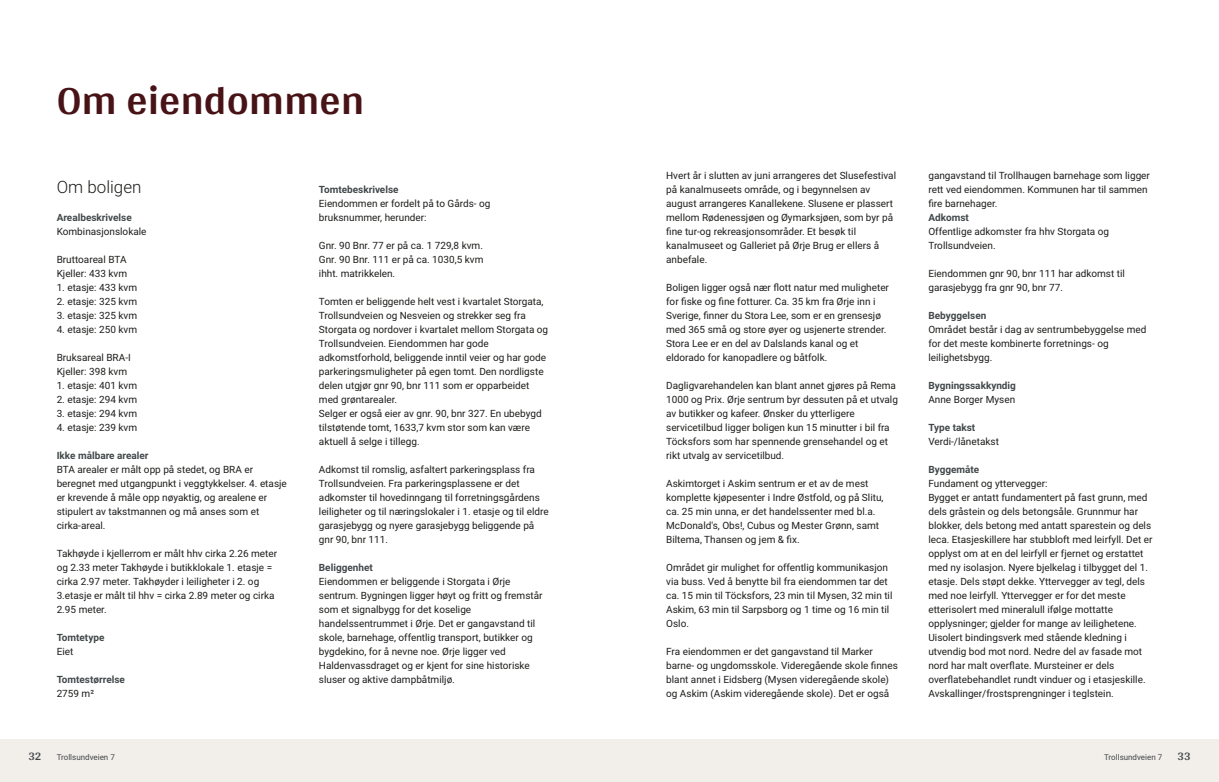
<style>
.page{position:relative;width:1219px;height:782px;background:#fff}
.page>*{position:absolute;margin:0;border:0;box-sizing:border-box;transform-origin:0 0}
.t1{font:700 42px "Arya";color:#481317}
.t2{font:300 17px "Roboto";color:#1d1d1b}
.t3{font:700 12px "Arya";color:#414749}
.t4{font:10px/14px "Roboto";color:#1d1d1b}
.t5{font:700 10px "Roboto";color:#414749}
.t6{font:8px "Roboto";color:#414749}
</style>
<div class="page">
<div style="left:0;top:739px;width:612px;height:42px;background:#f2eeea"></div>
<div style="left:607px;top:739px;width:612px;height:42px;background:#f2eeea"></div>
<h1 class="t1" style="left:57px;top:75px;width:309px">Om eiendommen</h1>
<h2 class="t2" style="left:57px;top:174px;width:86px">Om boligen</h2>
<p class="t5" style="left:57px;top:210px;width:77px">Arealbeskrivelse</p>
<p class="t4" style="left:57px;top:223px;width:91px">Kombinasjonslokale</p>
<p class="t4" style="left:57px;top:251px;width:72px">Bruttoareal BTA<br>Kjeller: 433 kvm</p>
<p class="t4" style="left:57px;top:279px;width:82px">1. etasje: 433 kvm</p>
<p class="t4" style="left:57px;top:293px;width:82px">2. etasje: 325 kvm</p>
<p class="t4" style="left:57px;top:307px;width:82px">3. etasje: 325 kvm</p>
<p class="t4" style="left:57px;top:321px;width:82px">4. etasje: 250 kvm</p>
<p class="t4" style="left:57px;top:349px;width:76px">Bruksareal BRA‑I<br>Kjeller: 398 kvm</p>
<p class="t4" style="left:57px;top:377px;width:82px">1. etasje: 401 kvm</p>
<p class="t4" style="left:57px;top:391px;width:82px">2. etasje: 294 kvm</p>
<p class="t4" style="left:57px;top:405px;width:82px">3. etasje: 294 kvm</p>
<p class="t4" style="left:57px;top:419px;width:82px">4. etasje: 239 kvm</p>
<p class="t5" style="left:57px;top:448px;width:93px">Ikke målbare arealer</p>
<p class="t4" style="left:57px;top:461px;width:232px">BTA arealer er målt opp på stedet, og BRA er beregnet med utgangpunkt i veggtykkelser. 4. etasje er krevende å måle opp nøyaktig, og arealene er stipulert av takstmannen og må anses som et cirka‑areal.</p>
<p class="t4" style="left:57px;top:545px;width:222px">Takhøyde i kjellerrom er målt hhv cirka 2.26 meter og 2.33 meter Takhøyde i butikklokale 1. etasje = cirka 2.97 meter. Takhøyder i leiligheter i 2. og 3.etasje er målt til hhv = cirka 2.89 meter og cirka 2.95 meter.</p>
<p class="t5" style="left:57px;top:630px;width:49px">Tomtetype</p>
<p class="t4" style="left:57px;top:643px;width:18px">Eiet</p>
<p class="t5" style="left:57px;top:672px;width:70px">Tomtestørrelse</p>
<p class="t4" style="left:57px;top:685px;width:39px">2759 m²</p>
<p class="t3" style="left:28px;top:749px;width:15px">32</p>
<p class="t6" style="left:57px;top:751px;width:60px">Trollsundveien 7</p>
<p class="t5" style="left:319px;top:182px;width:81px">Tomtebeskrivelse</p>
<p class="t4" style="left:319px;top:195px;width:173px">Eiendommen er fordelt på to Gårds‑ og bruksnummer, herunder:</p>
<p class="t4" style="left:319px;top:237px;width:166px;text-align:justify">Gnr. 90 Bnr. 77 er på ca. 1 729,8 kvm.<br>Gnr. 90 Bnr. 111 er på ca. 1030,5 kvm ihht. matrikkelen.</p>
<p class="t4" style="left:319px;top:293px;width:231px">Tomten er beliggende helt vest i kvartalet Storgata, Trollsundveien og Nesveien og strekker seg fra Storgata og nordover i kvartalet mellom Storgata og Trollsundveien. Eiendommen har gode adkomstforhold, beliggende inntil veier og har gode parkeringsmuligheter på egen tomt. Den nordligste delen utgjør gnr 90, bnr 111 som er opparbeidet med grøntarealer.<br>Selger er også eier av gnr. 90, bnr 327. En ubebygd tilstøtende tomt, 1633,7 kvm stor som kan være aktuell å selge i tillegg.</p>
<p class="t4" style="left:319px;top:461px;width:231px">Adkomst til romslig, asfaltert parkeringsplass fra Trollsundveien. Fra parkeringsplassene er det adkomster til hovedinngang til forretningsgårdens leiligheter og til næringslokaler i 1. etasje og til eldre garasjebygg og nyere garasjebygg beliggende på gnr 90, bnr 111.</p>
<p class="t5" style="left:319px;top:560px;width:55px">Beliggenhet</p>
<p class="t4" style="left:319px;top:573px;width:225px">Eiendommen er beliggende i Storgata i Ørje sentrum. Bygningen ligger høyt og fritt og fremstår som et signalbygg for det koselige handelssentrummet i Ørje. Det er gangavstand til skole, barnehage, offentlig transport, butikker og bygdekino, for å nevne noe. Ørje ligger ved Haldenvassdraget og er kjent for sine historiske sluser og aktive dampbåtmiljø.</p>
<p class="t4" style="left:666px;top:167px;width:231px">Hvert år i slutten av juni arrangeres det Slusefestival på kanalmuseets område, og i begynnelsen av august arrangeres Kanallekene. Slusene er plassert mellom Rødenessjøen og Øymarksjøen, som byr på fine tur‑og rekreasjonsområder. Et besøk til kanalmuseet og Galleriet på Ørje Brug er ellers å anbefale.</p>
<p class="t4" style="left:666px;top:279px;width:224px">Boligen ligger også nær flott natur med muligheter for fiske og fine fotturer. Ca. 35 km fra Ørje inn i Sverige, finner du Stora Lee, som er en grensesjø med 365 små og store øyer og usjenerte strender.<br>Stora Lee er en del av Dalslands kanal og et eldorado for kanopadlere og båtfolk.</p>
<p class="t4" style="left:666px;top:377px;width:233px">Dagligvarehandelen kan blant annet gjøres på Rema 1000 og Prix. Ørje sentrum byr dessuten på et utvalg av butikker og kafeer. Ønsker du ytterligere servicetilbud ligger boligen kun 15 minutter i bil fra Töcksfors som har spennende grensehandel og et rikt utvalg av servicetilbud.</p>
<p class="t4" style="left:666px;top:475px;width:219px">Askimtorget i Askim sentrum er et av de mest komplette kjøpesenter i Indre Østfold, og på Slitu, ca. 25 min unna, er det handelssenter med bl.a.<br>McDonald's, Obs!, Cubus og Mester Grønn, samt Biltema, Thansen og jem &amp; fix.</p>
<p class="t4" style="left:666px;top:559px;width:228px">Området gir mulighet for offentlig kommunikasjon via buss. Ved å benytte bil fra eiendommen tar det ca. 15 min til Töcksfors, 23 min til Mysen, 32 min til Askim, 63 min til Sarpsborg og 1 time og 16 min til Oslo.</p>
<p class="t4" style="left:666px;top:643px;width:233px">Fra eiendommen er det gangavstand til Marker barne‑ og ungdomsskole. Videregående skole finnes blant annet i Eidsberg (Mysen videregående skole) og Askim (Askim videregående skole). Det er også</p>
<p class="t4" style="left:928px;top:167px;width:223px">gangavstand til Trollhaugen barnehage som ligger rett ved eiendommen. Kommunen har til sammen fire barnehager.</p>
<p class="t5" style="left:928px;top:210px;width:42px">Adkomst</p>
<p class="t4" style="left:928px;top:223px;width:182px">Offentlige adkomster fra hhv Storgata og<br>Trollsundveien.</p>
<p class="t4" style="left:928px;top:265px;width:198px">Eiendommen gnr 90, bnr 111 har adkomst til garasjebygg fra gnr 90, bnr 77.</p>
<p class="t5" style="left:928px;top:308px;width:59px">Bebyggelsen</p>
<p class="t4" style="left:928px;top:321px;width:219px">Området består i dag av sentrumbebyggelse med for det meste kombinerte forretnings‑ og leilighetsbygg.</p>
<p class="t5" style="left:928px;top:378px;width:89px">Bygningssakkyndig</p>
<p class="t4" style="left:928px;top:391px;width:88px">Anne Borger Mysen</p>
<p class="t5" style="left:928px;top:420px;width:48px">Type takst</p>
<p class="t4" style="left:928px;top:433px;width:72px">Verdi‑/lånetakst</p>
<p class="t5" style="left:928px;top:462px;width:52px">Byggemåte</p>
<p class="t4" style="left:928px;top:475px;width:226px">Fundament og yttervegger:<br>Bygget er antatt fundamentert på fast grunn, med dels gråstein og dels betongsåle. Grunnmur har blokker, dels betong med antatt sparestein og dels leca. Etasjeskillere har stubbloft med leirfyll. Det er opplyst om at en del leirfyll er fjernet og erstattet med ny isolasjon. Nyere bjelkelag i tilbygget del 1. etasje. Dels støpt dekke. Yttervegger av tegl, dels med noe leirfyll. Yttervegger er for det meste etterisolert med mineralull ifølge mottatte opplysninger; gjelder for mange av leilighetene.<br>Uisolert bindingsverk med stående kledning i utvendig bod mot nord. Nedre del av fasade mot nord har malt overflate. Mursteiner er dels overflatebehandlet rundt vinduer og i etasjeskille.<br>Avskallinger/frostsprengninger i teglstein.</p>
<p class="t6" style="left:1104px;top:751px;width:60px">Trollsundveien 7</p>
<p class="t3" style="left:1177px;top:749px;width:15px">33</p>
</div>
